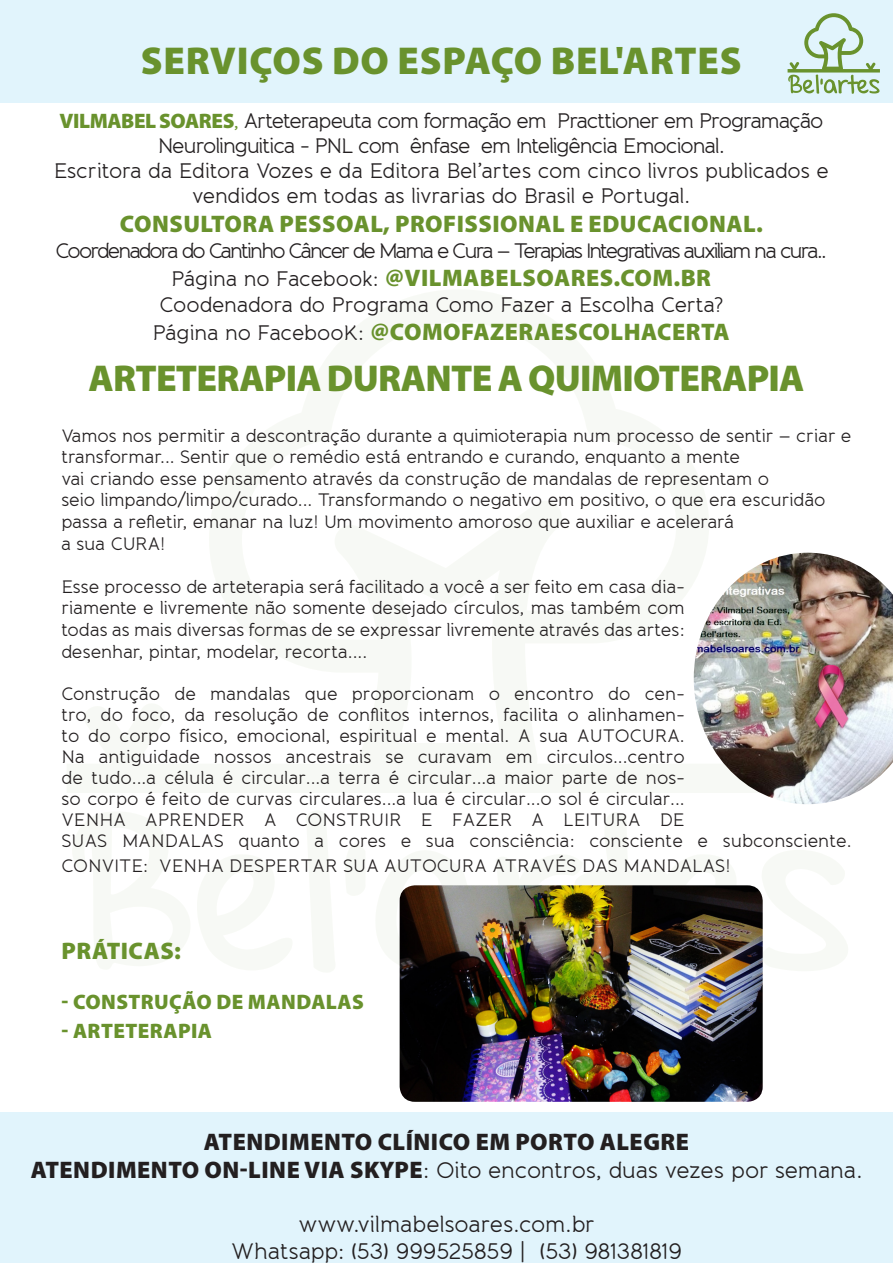
<style>
.page{position:relative;width:893px;height:1263px;background:#fff}
.page>*{position:absolute;margin:0;border:0;box-sizing:border-box;transform-origin:0 0}
.t1{font:900 39px "Myriad Pro";letter-spacing:.02em;color:#69922d}
.t2{font:900 37.5px "Myriad Pro";letter-spacing:-.02em;color:#69922d}
.t3{font:900 24px "Myriad Pro";letter-spacing:.02em;color:#69922d}
.t4{font:900 24px "Myriad Pro";letter-spacing:.02em;color:#231f20}
.t5{font:22.5px "Banda";letter-spacing:-.005em;color:#231f20}
.t6{font:21px/25.2px "Banda";letter-spacing:-.04em;color:#231f20;text-align:center}
.t7{font:21px/25.2px "Banda";letter-spacing:-.015em;color:#231f20;text-align:center}
.t8{font:21px "Banda";letter-spacing:-.095em;color:#231f20}
.t9{font:21px "Banda";letter-spacing:-.01em;color:#231f20}
.t10{font:900 21px "Myriad Pro";letter-spacing:.02em;color:#69922d}
.t11{font:18px/21px "Banda";color:#231f20}
.s1{font-family:"Myriad Pro";font-weight:900;color:#69922d}
.s2{color:#69922d}
.s3{font-family:"Banda";font-weight:400;font-size:21px;color:#231f20}
.s4{font-family:"Myriad Pro";font-weight:900;font-size:24px}
</style>
<div class="page">
<div style="left:0;top:1113px;width:893px;height:150px;background:#e1f4fc"></div>
<div style="left:0;top:0;width:893px;height:102px;background:#e1f4fc"></div>
<div style="left:67px;top:764px;width:785px;height:29px;background:#f7f9f5"></div>
<img style="left:694px;top:553px;width:199px;height:251px">
<svg style="left:788px;top:13px;width:92px;height:81px"></svg>
<img style="left:400px;top:885px;width:363px;height:217px">
<p class="t1" style="left:141px;top:39px;width:603px">SERVIÇOS DO ESPAÇO BEL'ARTES</p>
<p class="t6" style="left:59px;top:108px;width:765px"><span class="s1">VILMABEL SOARES</span><span class="s2">,</span> Arteterapeuta com formação em Practtioner em Programação<br>Neurolinguitica - PNL com ênfase em Inteligência Emocional.</p>
<p class="t7" style="left:54px;top:158px;width:777px">Escritora da Editora Vozes e da Editora Bel’artes com cinco livros publicados e vendidos em todas as livrarias do Brasil e Portugal.</p>
<p class="t3" style="left:120px;top:211px;width:644px">CONSULTORA PESSOAL, PROFISSIONAL E EDUCACIONAL.</p>
<p class="t8" style="left:56px;top:237px;width:773px">Coordenadora do Cantinho Câncer de Mama e Cura – Terapias Integrativas auxiliam na cura..</p>
<p class="t3" style="left:171px;top:265px;width:541px"><span class="s3">Página no Facebook:</span> @VILMABELSOARES.COM.BR</p>
<p class="t9" style="left:160px;top:291px;width:565px">Coodenadora do Programa Como Fazer a Escolha Certa?</p>
<p class="t3" style="left:153px;top:319px;width:579px"><span class="s3">Página no FacebooK:</span> @COMOFAZERAESCOLHACERTA</p>
<p class="t2" style="left:88px;top:357px;width:718px">ARTETERAPIA DURANTE A QUIMIOTERAPIA</p>
<p class="t11" style="left:61px;top:425px;width:792px;line-height:21.6px">Vamos nos permitir a descontração durante a quimioterapia num processo de sentir – criar e transformar... Sentir que o remédio está entrando e curando, enquanto a mente</p>
<p class="t11" style="left:61px;top:468px;width:709px">vai criando esse pensamento através da construção de mandalas de representam o</p>
<p class="t11" style="left:61px;top:490px;width:766px">seio limpando/limpo/curado... Transformando o negativo em positivo, o que era escuridão</p>
<p class="t11" style="left:61px;top:511px;width:674px">passa a refletir, emanar na luz! Um movimento amoroso que auxiliar e acelerará</p>
<p class="t11" style="left:61px;top:533px;width:106px">a sua CURA!</p>
<p class="t11" style="left:61px;top:576px;width:625px;line-height:21.6px;text-align:justify">Esse processo de arteterapia será facilitado a você a ser feito em casa dia&shy;riamente e livremente não somente desejado círculos, mas também com todas as mais diversas formas de se expressar livremente através das artes: desenhar, pintar, modelar, recorta....</p>
<p class="t11" style="left:61px;top:683px;width:792px">Construção de mandalas que proporcionam o encontro do cen-<br>tro, do foco, da resolução de conflitos internos, facilita o alinhamen-<br>to do corpo físico, emocional, espiritual e mental. A sua AUTOCURA.<br>Na antiguidade nossos ancestrais se curavam em circulos...centro<br>de tudo...a célula é circular...a terra é circular...a maior parte de nos-<br>so corpo é feito de curvas circulares...a lua é circular...o sol é circular...<br>VENHA APRENDER A CONSTRUIR E FAZER A LEITURA DE<br>SUAS MANDALAS quanto a cores e sua consciência: consciente e subconsciente.</p>
<p class="t11" style="left:61px;top:856px;width:671px">CONVITE: VENHA DESPERTAR SUA AUTOCURA ATRAVÉS DAS MANDALAS!</p>
<p class="t3" style="left:62px;top:937px;width:121px">PRÁTICAS:</p>
<p class="t10" style="left:62px;top:990px;width:304px">- CONSTRUÇÃO DE MANDALAS</p>
<p class="t10" style="left:62px;top:1019px;width:152px">- ARTETERAPIA</p>
<p class="t4" style="left:204px;top:1128px;width:487px">ATENDIMENTO CLÍNICO EM PORTO ALEGRE</p>
<p class="t5" style="left:31px;top:1157px;width:833px"><span class="s4">ATENDIMENTO ON-LINE VIA SKYPE</span>: Oito encontros, duas vezes por semana.</p>
<p class="t5" style="left:298px;top:1211px;width:298px">www.vilmabelsoares.com.br</p>
<p class="t5" style="left:231px;top:1238px;width:452px">Whatsapp: (53) 999525859 | (53) 981381819</p>
</div>
